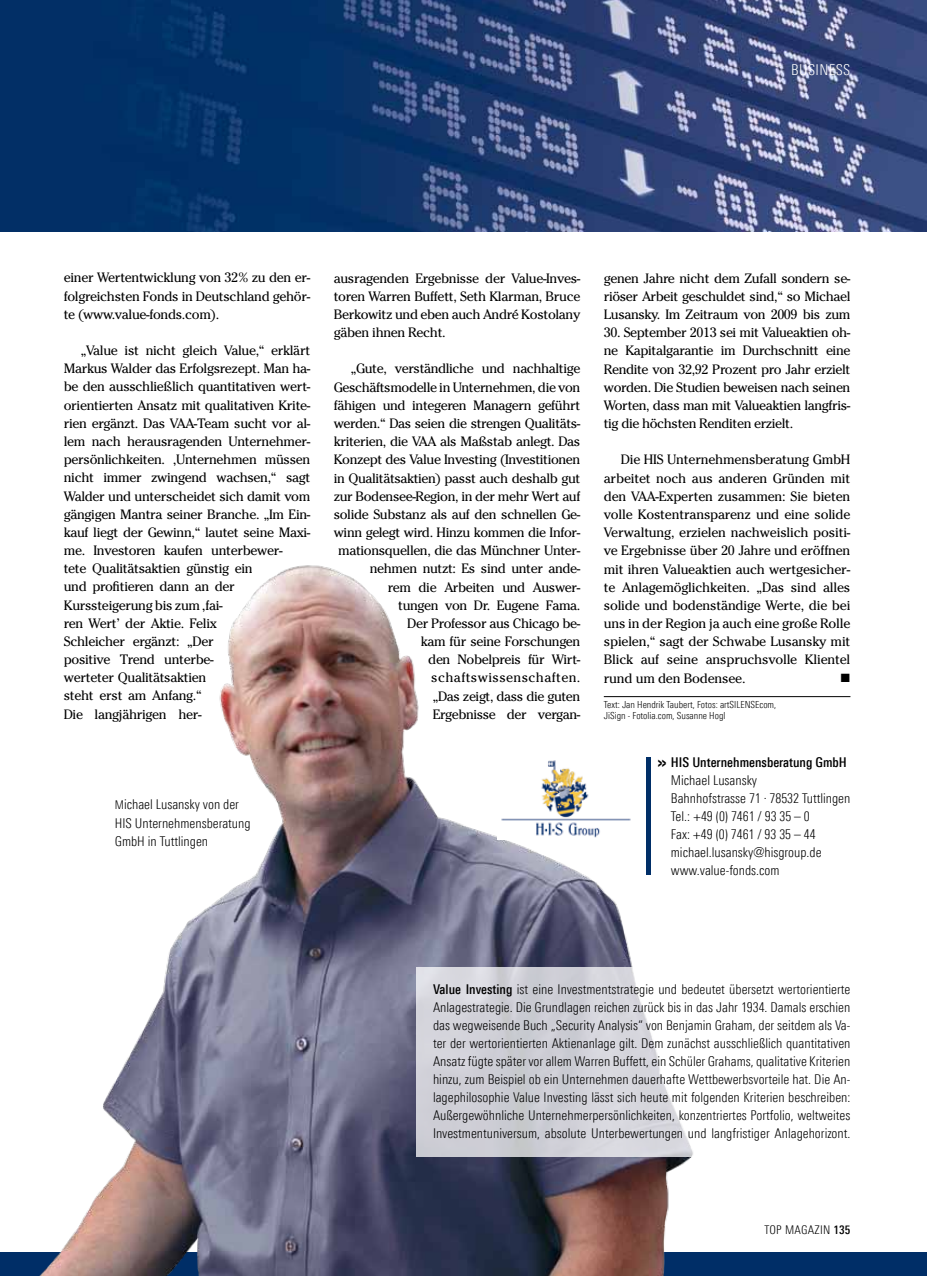
<style>
.page{position:relative;width:927px;height:1276px;background:#fff}
.page>*{position:absolute;margin:0;border:0;box-sizing:border-box;transform-origin:0 0}
.t1{font:300 15px "Linotype Univers 320 Cn";letter-spacing:.025em;color:#fff}
.t2{font:13.5px/18.1px "Cheltenham Std";letter-spacing:-.025em;color:#000;text-align:justify}
.t3{font:300 13.5px/18px "Linotype Univers 320 Cn";color:#000}
.t4{font:500 13.5px "Linotype Univers 520 Cn";color:#000}
.t5{font:300 12px "Linotype Univers 320 Cn";letter-spacing:.025em;color:#000}
.t6{font:12px "Zapf Dingbats ITC";color:#000}
.t7{font:300 9.75px "Linotype Univers 320 Cn";color:#000}
.s1{font-size:12px}
.s2{font-family:"Linotype Univers 820 Cn";font-weight:900}
.s3{font-family:"Linotype Univers 520 Cn";font-weight:500}
</style>
<div class="page">
<div style="left:0;top:1252px;width:927px;height:24px;background:#002e67"></div>
<img style="left:0;top:0;width:927px;height:232px">
<hr style="left:604px;top:696px;width:246px;height:1px;background:#000">
<img style="left:39px;top:565px;width:677px;height:711px">
<img style="left:497px;top:757px;width:137px;height:82px">
<hr style="left:646px;top:757px;width:4px;height:118px;background:#002e67">
<svg style="left:416px;top:967px;width:300px;height:190px;fill:#d5d4db"></svg>
<p class="t1" style="left:791px;top:61px;width:61px">Business</p>
<p class="t2" style="left:64px;top:269px;width:248px">einer Wertentwicklung von 32% zu den er&shy;folgreichsten Fonds in Deutschland gehör&shy;te (www.value-fonds.com).</p>
<p class="t2" style="left:64px;top:341px;width:248px;text-align:left;text-indent:17px">„Value ist nicht gleich Value,“ erklärt Markus Walder das Erfolgsrezept. Man ha&shy;be den ausschließlich quantitativen wert&shy;orientierten Ansatz mit qualitativen Krite&shy;rien ergänzt. Das VAA-Team sucht vor al&shy;lem nach herausragenden Unternehmer&shy;persönlichkeiten. ‚Unternehmen müssen nicht immer zwingend wachsen,“ sagt Walder und unterscheidet sich damit vom gängigen Mantra seiner Branche. „Im Ein&shy;kauf liegt der Gewinn,“ lautet seine Maxi&shy;me. Investoren kaufen unterbewer-<br>tete Qualitätsaktien günstig ein<br>und profitieren dann an der Kurssteigerung bis zum ‚fai-<br>ren Wert’ der Aktie. Felix<br>Schleicher ergänzt: „Der<br>positive Trend unterbe-<br>werteter Qualitätsaktien<br>steht erst am Anfang.“<br>Die langjährigen her-</p>
<p class="t3" style="left:115px;top:795px;width:137px"><span class="s1">M</span>ichael Lusansky von der<br>HIS U nternehmensberatung<br>GmbH in Tuttlingen</p>
<p class="t2" style="left:334px;top:269px;width:248px">ausragenden Ergebnisse der Value-Inves&shy;toren Warren Buffett, Seth Klarman, Bruce Berkowitz und eben auch André Kostolany gäben ihnen Recht.</p>
<p class="t2" style="left:334px;top:360px;width:248px;text-align:right">„Gute, verständliche und nachhaltige Geschäftsmodelle in Unternehmen, die von fähigen und integeren Managern geführt werden.“ Das seien die strengen Qualitäts&shy;kriterien, die VAA als Maßstab anlegt. Das Konzept des Value Investing (Investitionen in Qualitätsaktien) passt auch deshalb gut zur Bodensee-Region, in der mehr Wert auf solide Substanz als auf den schnellen Ge&shy;winn gelegt wird. Hinzu kommen die Infor&shy;mationsquellen, die das Münchner Unter&shy;nehmen nutzt: Es sind unter ande-<br>rem die Arbeiten und Auswer-<br>tungen von Dr. Eugene Fama.<br>Der Professor aus Chicago be-<br>kam für seine Forschungen<br>den Nobelpreis für Wirt&shy;schaftswissenschaften.<br>„Das zeigt, dass die guten<br>Ergebnisse der vergan-</p>
<p class="t2" style="left:604px;top:269px;width:248px">genen Jahre nicht dem Zufall sondern se&shy;riöser Arbeit geschuldet sind,“ so Michael Lusansky. Im Zeitraum von 2009 bis zum</p>
<p class="t2" style="left:604px;top:323px;width:248px">30. September 2013 sei mit Valueaktien oh&shy;ne Kapitalgarantie im Durchschnitt eine Rendite von 32,92 Prozent pro Jahr erzielt worden. Die Studien beweisen nach seinen Worten, dass man mit Valueaktien langfris&shy;tig die höchsten Renditen erzielt.</p>
<p class="t2" style="left:604px;top:451px;width:248px;text-indent:17px">Die HIS Unternehmensberatung GmbH arbeitet noch aus anderen Gründen mit den VAA-Experten zusammen: Sie bieten volle Kostentransparenz und eine solide Verwaltung, erzielen nachweislich positi&shy;ve Ergebnisse über 20 Jahre und eröffnen mit ihren Valueaktien auch wertgesicher&shy;te Anlagemöglichkeiten. „Das sind alles solide und bodenständige Werte, die bei uns in der Region ja auch eine große Rolle spielen,“ sagt der Schwabe Lusansky mit Blick auf seine anspruchsvolle Klientel rund um den Bodensee.</p>
<p class="t6" style="left:841px;top:672px;width:11px">■</p>
<p class="t7" style="left:604px;top:698px;width:143px">Text: Jan Hendrik Taubert, Fotos: artSI LENSE</p>
<p class="t7" style="left:759px;top:698px;width:18px">com,</p>
<p class="t7" style="left:604px;top:710px;width:123px">JiSign - Fotolia.com, Susanne Hogl</p>
<p class="t4" style="left:658px;top:754px;width:190px"><span class="s2">&gt;&gt;</span> HIS Unternehmensberatung GmbH</p>
<p class="t3" style="left:671px;top:771px;width:181px">Michael Lusansky<br>Bahnhofstrasse 71 · 78532 Tuttlingen<br>Tel.: +49 (0) 7461 / 93 35 – 0<br>Fax: +49 (0) 7461 / 93 35 – 44 michael.lusansky@hisgroup.de www.value-fonds.com</p>
<p class="t3" style="left:433px;top:980px;width:419px;text-align:justify"><span class="s3">Value Investing</span> ist eine I nvestmentstrategie und bedeutet übersetzt wertorientierte Anlagestrategie. Die Grundlagen reichen zurück bis in das Jahr 1934. Damals erschien das wegweisende Buch „Security Analysis“ von Benjamin Graham, der seitdem als Va&shy;ter der wertorientierten Aktienanlage gilt. Dem zunächst ausschließlich quantitativen Ansatz fügte später vor allem Warren Buffett, ein Schüler Grahams, qualitative Kriterien hinzu, zum Beispiel ob ein U nternehmen dauerhafte Wettbewerbsvorteile hat. Die An&shy;lagephilosophie Value I nvesting lässt sich heute mit folgenden Kriterien beschreiben:<br>Außergewöhnliche U nternehmerpersönlichkeiten, konzentriertes Portfolio, weltweites I nvestmentuniversum, absolute U nterbewertungen und langfristiger Anlagehorizont.</p>
<p class="t5" style="left:764px;top:1222px;width:88px">TOP Magazin <span class="s3">135</span></p>
</div>
